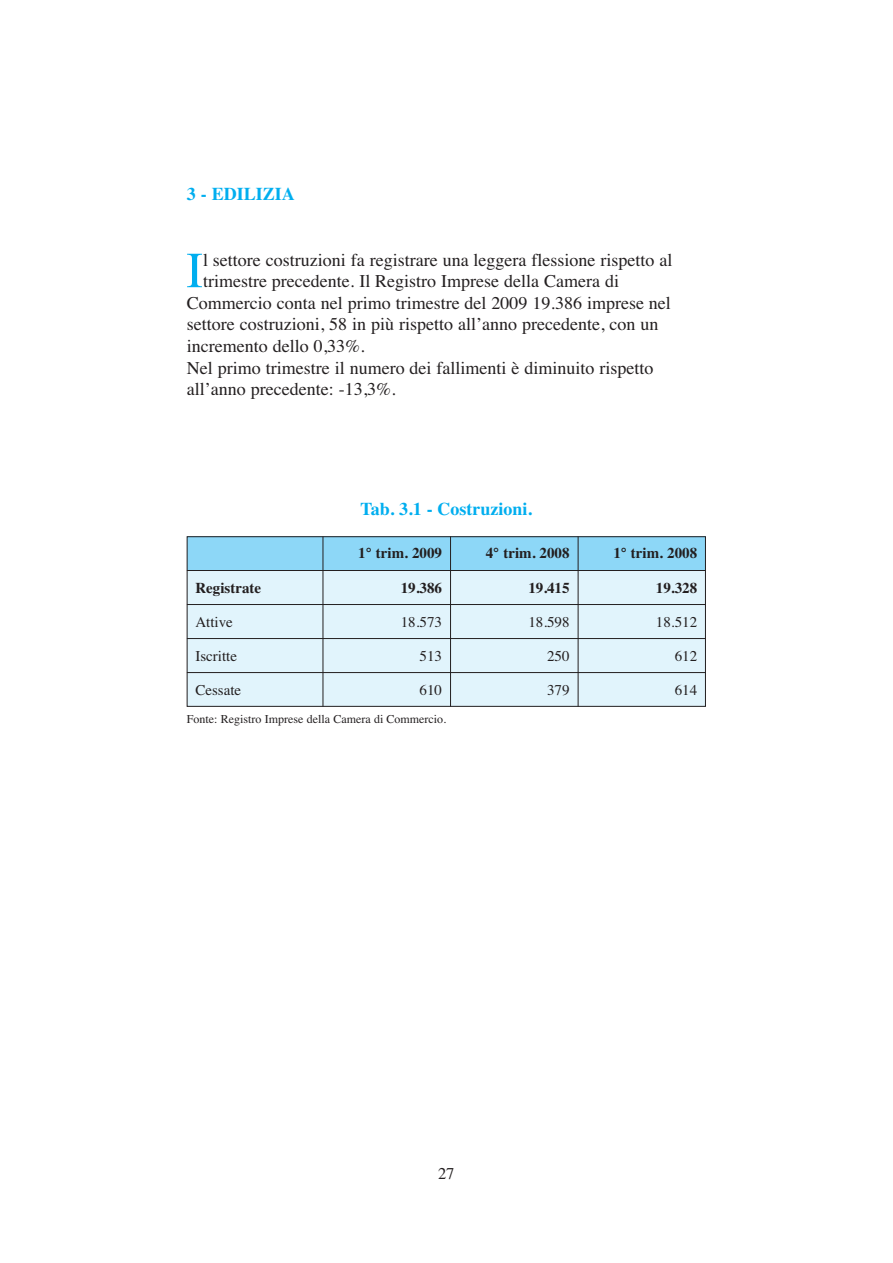
<style>
.page{position:relative;width:893px;height:1263px;background:#fff}
.page>*{position:absolute;margin:0;border:0;box-sizing:border-box;transform-origin:0 0}
.t1{font:50.55px "Times";color:#00aeef}
.t2{font:18px "Times";color:#231f20}
.t3{font:700 18px "Times";color:#00aeef}
.t4{font:16.5px "Times";color:#231f20}
.t5{font:700 15px "Times";color:#231f20}
.t6{font:15px "Times";color:#231f20}
.t7{font:12px "Times";color:#231f20}
</style>
<div class="page">
<div style="left:187px;top:536px;width:519px;height:34px;background:#8dd7f7"></div>
<div style="left:187px;top:570px;width:519px;height:136px;background:#e1f4fc"></div>
<div style="left:187px;top:536px;width:519px;height:170px;border:1px solid #231f20"></div>
<hr style="left:578px;top:536px;width:1px;height:170px;background:#231f20">
<hr style="left:450px;top:536px;width:1px;height:170px;background:#231f20">
<hr style="left:323px;top:536px;width:1px;height:170px;background:#231f20">
<hr style="left:187px;top:570px;width:519px;height:1px;background:#231f20">
<hr style="left:187px;top:604px;width:519px;height:1px;background:#231f20">
<hr style="left:187px;top:638px;width:519px;height:1px;background:#231f20">
<hr style="left:187px;top:672px;width:519px;height:1px;background:#231f20">
<p class="t3" style="left:187px;top:187px;width:109px">3 - EDILIZIA</p>
<h1 class="t1" style="left:186px;top:252px;width:18px">I</h1>
<p class="t2" style="left:203px;top:253px;width:471px">l settore costruzioni fa registrare una leggera flessione rispetto al</p>
<p class="t2" style="left:203px;top:275px;width:417px">trimestre precedente. Il Registro Imprese della Camera di</p>
<p class="t2" style="left:187px;top:296px;width:486px">Commercio conta nel primo trimestre del 2009 19.386 imprese nel</p>
<p class="t2" style="left:187px;top:318px;width:473px">settore costruzioni, 58 in più rispetto all’anno precedente, con un</p>
<p class="t2" style="left:187px;top:339px;width:179px">incremento dello 0,33%.</p>
<p class="t2" style="left:187px;top:361px;width:468px">Nel primo trimestre il numero dei fallimenti è diminuito rispetto</p>
<p class="t2" style="left:187px;top:383px;width:210px">all’anno precedente: -13,3%.</p>
<p class="t3" style="left:360px;top:502px;width:173px">Tab. 3.1 - Costruzioni.</p>
<p class="t5" style="left:358px;top:548px;width:85px">1° trim. 2009</p>
<p class="t5" style="left:486px;top:548px;width:85px">4° trim. 2008</p>
<p class="t5" style="left:613px;top:548px;width:85px">1° trim. 2008</p>
<p class="t5" style="left:195px;top:582px;width:67px">Registrate</p>
<p class="t5" style="left:401px;top:582px;width:43px">19.386</p>
<p class="t5" style="left:528px;top:582px;width:43px">19.415</p>
<p class="t5" style="left:656px;top:582px;width:43px">19.328</p>
<p class="t6" style="left:195px;top:616px;width:39px">Attive</p>
<p class="t6" style="left:401px;top:616px;width:43px">18.573</p>
<p class="t6" style="left:528px;top:616px;width:43px">18.598</p>
<p class="t6" style="left:656px;top:616px;width:43px">18.512</p>
<p class="t6" style="left:195px;top:650px;width:43px">Iscritte</p>
<p class="t6" style="left:420px;top:650px;width:24px">513</p>
<p class="t6" style="left:547px;top:650px;width:24px">250</p>
<p class="t6" style="left:675px;top:650px;width:24px">612</p>
<p class="t6" style="left:195px;top:684px;width:47px">Cessate</p>
<p class="t6" style="left:420px;top:684px;width:24px">610</p>
<p class="t6" style="left:547px;top:684px;width:24px">379</p>
<p class="t6" style="left:675px;top:684px;width:24px">614</p>
<p class="t7" style="left:187px;top:715px;width:261px">Fonte: Registro Imprese della Camera di Commercio.</p>
<p class="t4" style="left:438px;top:1168px;width:18px">27</p>
</div>
